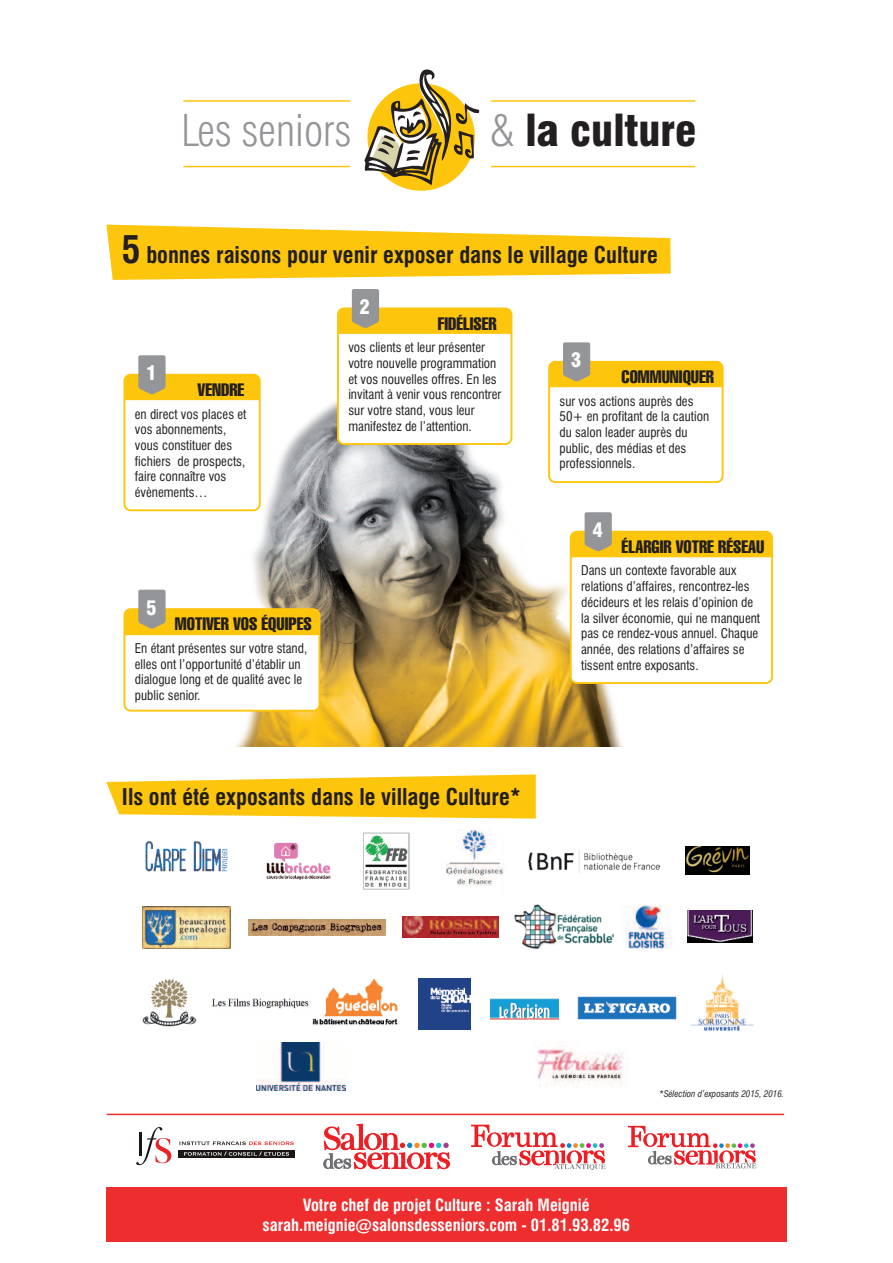
<style>
.page{position:relative;width:893px;height:1263px;background:#fff}
.page>*{position:absolute;margin:0;border:0;box-sizing:border-box;transform-origin:0 0}
.t1{font:300 condensed 43.05px "Swiss 721 BT";letter-spacing:-.005em;color:#939598}
.t2{font:900 condensed 43.05px "Swiss 721 BT";letter-spacing:-.005em;color:#231f20}
.t3{font:700 condensed 22.5px "Swiss 721 BT";color:#231f20}
.t4{font:900 condensed 19.65px "Swiss 721 BT";color:#fff}
.t5{font:extra-condensed 17.55px "Swiss 911 BT";color:#231f20}
.t6{font:700 condensed 16.5px/19.8px "Swiss 721 BT";color:#fff;text-align:center}
.t7{font:condensed 13.05px/15.8px "Swiss 721 BT";color:#231f20}
.t8{font:italic condensed 9px "Swiss 721 BT";color:#231f20}
.s1{font-weight:300;color:#939598}
.s2{font-size:37.5px}
</style>
<div class="page">
<svg style="left:106px;top:774px;width:430px;height:44px;background:#fecd30"></svg>
<img style="left:226px;top:386px;width:397px;height:361px">
<div style="left:571px;top:532px;width:201px;height:151px;background:#fff;border-radius:6px"></div>
<div style="left:570px;top:531px;width:203px;height:153px;border:2px solid #fec50d;border-radius:6px"></div>
<div style="left:338px;top:308px;width:173px;height:136px;background:#fff;border-radius:6px"></div>
<div style="left:337px;top:307px;width:175px;height:138px;border:2px solid #fec50d;border-radius:6px"></div>
<div style="left:124px;top:375px;width:136px;height:135px;background:#fff;border-radius:6px"></div>
<div style="left:123px;top:374px;width:138px;height:137px;border:2px solid #fec50d;border-radius:6px"></div>
<div style="left:549px;top:362px;width:174px;height:120px;background:#fff;border-radius:6px"></div>
<div style="left:548px;top:361px;width:176px;height:122px;border:2px solid #fec50d;border-radius:6px"></div>
<div style="left:124px;top:609px;width:195px;height:102px;background:#fff;border-radius:6px"></div>
<div style="left:123px;top:608px;width:197px;height:104px;border:2px solid #fec50d;border-radius:6px"></div>
<svg style="left:124px;top:590px;width:195px;height:45px"></svg>
<svg style="left:124px;top:355px;width:136px;height:45px"></svg>
<svg style="left:338px;top:290px;width:173px;height:44px"></svg>
<svg style="left:549px;top:342px;width:174px;height:45px"></svg>
<svg style="left:571px;top:512px;width:201px;height:45px"></svg>
<svg style="left:364px;top:69px;width:116px;height:116px"></svg>
<hr style="left:183px;top:166px;width:167px;height:1px;background:#fec50d">
<hr style="left:491px;top:166px;width:204px;height:1px;background:#fec50d">
<hr style="left:183px;top:100px;width:167px;height:2px;background:#fec50d">
<hr style="left:491px;top:100px;width:204px;height:2px;background:#fec50d">
<svg style="left:106px;top:225px;width:565px;height:55px"></svg>
<div style="left:107px;top:1187px;width:680px;height:55px;background:#ee2d2e"></div>
<hr style="left:107px;top:1114px;width:677px;height:1px;background:#ee2d2e">
<img style="left:536px;top:1045px;width:92px;height:43px">
<img style="left:145px;top:840px;width:82px;height:31px">
<img style="left:528px;top:850px;width:131px;height:22px">
<img style="left:142px;top:906px;width:88px;height:42px">
<img style="left:446px;top:830px;width:58px;height:56px">
<img style="left:363px;top:832px;width:47px;height:58px">
<img style="left:515px;top:904px;width:99px;height:46px">
<img style="left:312px;top:978px;width:86px;height:47px">
<img style="left:577px;top:997px;width:100px;height:23px">
<img style="left:687px;top:910px;width:65px;height:32px">
<img style="left:626px;top:906px;width:47px;height:42px">
<img style="left:490px;top:998px;width:69px;height:22px">
<img style="left:249px;top:919px;width:136px;height:16px">
<img style="left:142px;top:979px;width:55px;height:48px">
<img style="left:211px;top:995px;width:102px;height:15px">
<img style="left:266px;top:842px;width:65px;height:38px">
<img style="left:419px;top:978px;width:51px;height:51px">
<img style="left:686px;top:847px;width:63px;height:28px">
<img style="left:403px;top:916px;width:96px;height:22px">
<img style="left:690px;top:974px;width:64px;height:57px">
<img style="left:257px;top:1043px;width:89px;height:47px">
<svg style="left:179px;top:1141px;width:115px;height:4px"></svg>
<div style="left:179px;top:1150px;width:116px;height:8px;background:#1c1715"></div>
<svg style="left:184px;top:1151px;width:105px;height:5px"></svg>
<svg style="left:136px;top:1127px;width:35px;height:38px"></svg>
<hr style="left:139px;top:1132px;width:3px;height:24px;background:#1c1715">
<svg style="left:323px;top:1123px;width:127px;height:46px"></svg>
<svg style="left:471px;top:1125px;width:135px;height:45px"></svg>
<svg style="left:628px;top:1126px;width:128px;height:42px"></svg>
<h1 class="t1" style="left:181px;top:114px;width:172px">Les seniors</h1>
<h1 class="t2" style="left:489px;top:113px;width:209px"><span class="s1">&amp;</span> la culture</h1>
<h2 class="t3" style="left:122px;top:246px;width:537px"><span class="s2">5</span> bonnes raisons pour venir exposer dans le village Culture</h2>
<h3 class="t4" style="left:146px;top:365px;width:12px">1</h3>
<h3 class="t5" style="left:197px;top:383px;width:48px">VENDRE</h3>
<p class="t7" style="left:135px;top:407px;width:113px">en direct vos places et vos abonnements, vous constituer des fichiers de prospects, faire connaître vos évènements…</p>
<h3 class="t4" style="left:360px;top:299px;width:12px">2</h3>
<h3 class="t5" style="left:438px;top:317px;width:60px">FIDÉLISER</h3>
<p class="t7" style="left:348px;top:341px;width:154px">vos clients et leur présenter votre nouvelle programmation et vos nouvelles offres. En les invitant à venir vous rencontrer sur votre stand, vous leur manifestez de l’attention.</p>
<h3 class="t4" style="left:146px;top:600px;width:12px">5</h3>
<h3 class="t5" style="left:175px;top:618px;width:138px">MOTIVER VOS ÉQUIPES</h3>
<p class="t7" style="left:135px;top:641px;width:174px">En étant présentes sur votre stand, elles ont l’opportunité d’établir un dialogue long et de qualité avec le public senior.</p>
<h2 class="t3" style="left:122px;top:788px;width:400px">Ils ont été exposants dans le village Culture*</h2>
<h3 class="t4" style="left:571px;top:352px;width:12px">3</h3>
<h3 class="t5" style="left:622px;top:370px;width:94px">COMMUNIQUER</h3>
<p class="t7" style="left:559px;top:394px;width:151px">sur vos actions auprès des<br>50+ en profitant de la caution du salon leader auprès du public, des médias et des professionnels.</p>
<h3 class="t4" style="left:592px;top:522px;width:12px">4</h3>
<h3 class="t5" style="left:622px;top:540px;width:144px">ÉLARGIR VOTRE RÉSEAU</h3>
<p class="t7" style="left:581px;top:564px;width:181px">Dans un contexte favorable aux relations d’affaires, rencontrez-les décideurs et les relais d’opinion de la silver économie, qui ne manquent pas ce rendez-vous annuel. Chaque année, des relations d’affaires se tissent entre exposants.</p>
<p class="t8" style="left:659px;top:1090px;width:126px">*Sélection d’exposants 2015, 2016.</p>
<p class="t6" style="left:262px;top:1196px;width:369px">Votre chef de projet Culture : Sarah Meignié sarah.meignie@salonsdesseniors.com - 01.81.93.82.96</p>
</div>
